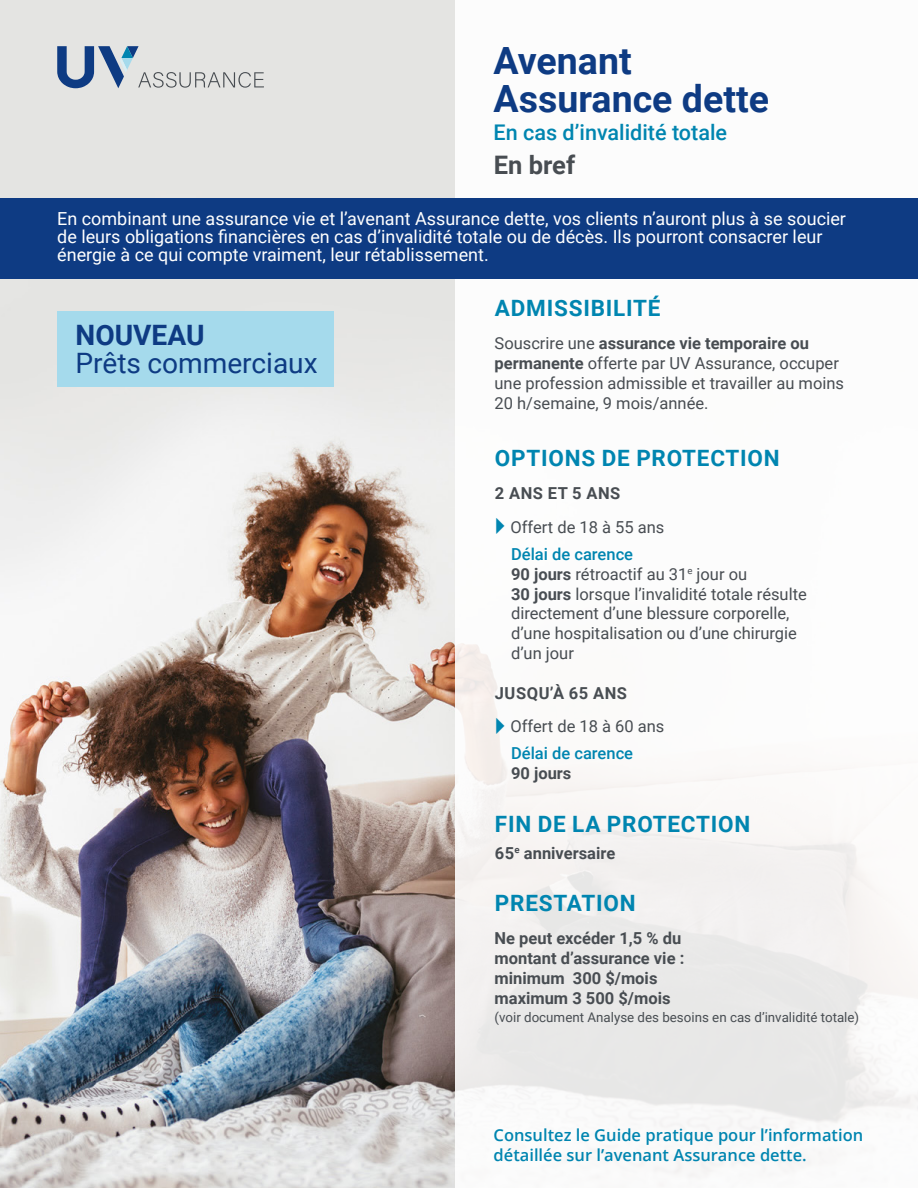
<style>
.page{position:relative;width:918px;height:1188px;background:#fff}
.page>*{position:absolute;margin:0;border:0;box-sizing:border-box;transform-origin:0 0}
.t1{font:700 37.5px/37.5px "Roboto";color:#0e3b83}
.t2{font:28.05px "Roboto";color:#0e3b83}
.t3{font:700 28.05px "Roboto";color:#0e3b83}
.t4{font:700 25.5px "Roboto";color:#484d52}
.t5{font:700 22.5px "Roboto";letter-spacing:.035em;color:#0085b0}
.t6{font:500 21.6px "Roboto";color:#0085b0}
.t7{font:18px/18px "Roboto";color:#fff}
.t8{font:16.5px/19.8px "Roboto";color:#484d52}
.t9{font:700 16.5px/19.8px "Roboto";color:#484d52}
.t10{font:600 16.5px/19.8px "Open Sans";color:#0085b0}
.t11{font:500 16.5px "Roboto";color:#0085b0}
.t12{font:700 16.5px "Roboto";letter-spacing:.035em;color:#484d52}
.t13{font:13.35px "Roboto";color:#484d52}
.s1{font-weight:700}
.s2{font-weight:500;color:#0085b0}
</style>
<div class="page">
<img style="left:0;top:0;width:455px;height:1188px">
<div style="left:455px;top:0;width:463px;height:1188px;background:linear-gradient(to bottom,#fff,#f2f1f0)"></div>
<div style="left:0;top:198px;width:918px;height:81px;background:#0e3b83"></div>
<svg style="left:57px;top:46px;width:207px;height:42px;background:#b9c2cc"></svg>
<div style="left:57px;top:311px;width:277px;height:76px;background:#a5daec"></div>
<svg style="left:496px;top:518px;width:9px;height:16px"></svg>
<svg style="left:496px;top:717px;width:9px;height:17px"></svg>
<h1 class="t1" style="left:494px;top:41px;width:277px">Avenant<br>Assurance dette</h1>
<h3 class="t6" style="left:494px;top:117px;width:235px">En cas d’invalidité totale</h3>
<h3 class="t4" style="left:494px;top:147px;width:83px">En bref</h3>
<p class="t7" style="left:57px;top:209px;width:790px">En combinant une assurance vie et l’avenant Assurance dette, vos clients n’auront plus à se soucier de leurs obligations financières en cas d’invalidité totale ou de décès. Ils pourront consacrer leur énergie à ce qui compte vraiment, leur rétablissement.</p>
<h2 class="t3" style="left:76px;top:316px;width:131px">NOUVEAU</h2>
<h2 class="t2" style="left:76px;top:344px;width:244px">Prêts commerciaux</h2>
<h3 class="t5" style="left:495px;top:292px;width:167px">ADMISSIBILITÉ</h3>
<p class="t8" style="left:495px;top:333px;width:351px">Souscrire une <span class="s1">assurance vie temporaire ou permanente</span> offerte par UV Assurance, occuper une profession admissible et travailler au moins 20 h/semaine, 9 mois/année.</p>
<h3 class="t5" style="left:495px;top:442px;width:286px">OPTIONS DE PROTECTION</h3>
<p class="t9" style="left:495px;top:483px;width:127px">2 ANS ET 5 ANS</p>
<p class="t8" style="left:511px;top:517px;width:155px">Offert de 18 à 55 ans</p>
<p class="t8" style="left:511px;top:544px;width:297px"><span class="s2">Délai de carence<br></span><span class="s1">90 jours</span> rétroactif au 31<sup>e</sup> jour ou<br><span class="s1">30 jours</span> lorsque l’invalidité totale résulte directement d’une blessure corporelle, d’une hospitalisation ou d’une chirurgie d’un jour</p>
<p class="t12" style="left:495px;top:681px;width:134px">JUSQU’À 65 ANS</p>
<p class="t8" style="left:511px;top:716px;width:155px">Offert de 18 à 60 ans</p>
<p class="t11" style="left:511px;top:742px;width:124px">Délai de carence</p>
<p class="t9" style="left:511px;top:763px;width:62px">90 jours</p>
<h3 class="t5" style="left:495px;top:808px;width:257px">FIN DE LA PROTECTION</h3>
<p class="t9" style="left:495px;top:842px;width:122px">65<sup>e</sup> anniversaire</p>
<h3 class="t5" style="left:495px;top:887px;width:142px">PRESTATION</h3>
<p class="t9" style="left:495px;top:928px;width:191px">Ne peut excéder 1,5 % du montant d’assurance vie : minimum 300 $/mois maximum 3 500 $/mois</p>
<p class="t13" style="left:495px;top:1008px;width:366px">(voir document Analyse des besoins en cas d’invalidité totale)</p>
<p class="t10" style="left:494px;top:1125px;width:371px">Consultez le Guide pratique pour l’information détaillée sur l’avenant Assurance dette.</p>
</div>
